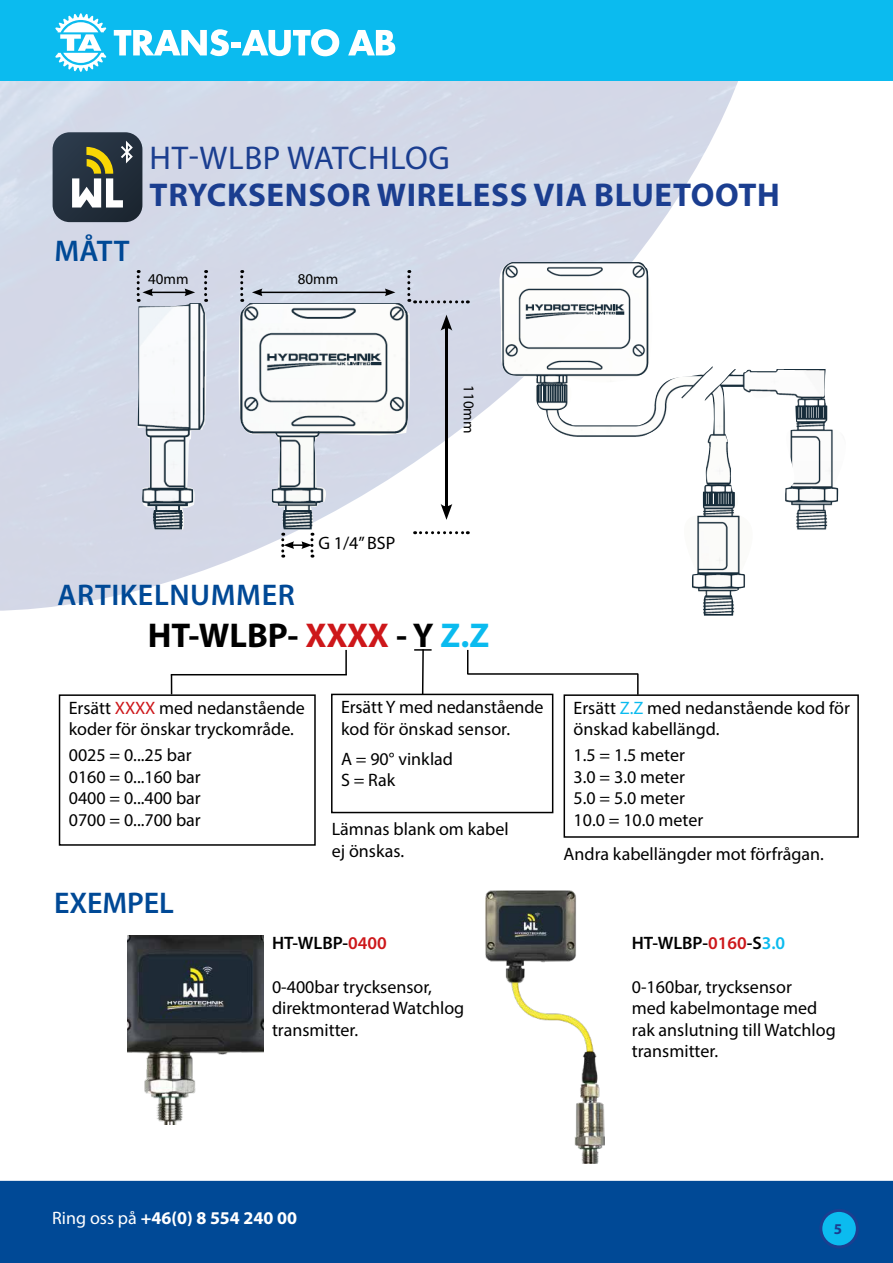
<style>
.page{position:relative;width:893px;height:1263px;background:#fff}
.page>*{position:absolute;margin:0;border:0;box-sizing:border-box;transform-origin:0 0}
.t1{font:700 34.5px "Myriad Pro";color:#000}
.t2{font:700 33px "Myriad Pro";letter-spacing:.02em;color:#1b3e90}
.t3{font:33px "Myriad Pro";letter-spacing:.02em;color:#1b3e90}
.t4{font:600 30px "Myriad Pro";letter-spacing:.02em;color:#004996}
.t5{font:600 30px "Myriad Pro";letter-spacing:-.005em;color:#004996}
.t6{font:18px/21.6px "Myriad Pro";color:#000}
.t7{font:600 18px "Myriad Pro";color:#000}
.t8{font:700 18px "Myriad Pro";color:#fff}
.t9{font:15px "Myriad Pro";color:#000}
.t10{font:700 15px "Myriad Pro";color:#1b3e90}
.s1{color:#cd171a}
.s2{color:#0bbbef}
.s3{font-weight:400}
</style>
<div class="page">
<img style="left:0;top:81px;width:738px;height:582px">
<div style="left:0;top:1181px;width:893px;height:82px;background:#004996"></div>
<div style="left:0;top:0;width:893px;height:81px;background:#0bbbef"></div>
<svg style="left:55px;top:13px;width:51px;height:59px"></svg>
<svg style="left:114px;top:29px;width:115px;height:27px"></svg>
<div style="left:232px;top:42px;width:9px;height:5px;background:#fff"></div>
<svg style="left:242px;top:29px;width:97px;height:27px"></svg>
<svg style="left:348px;top:30px;width:47px;height:25px"></svg>
<svg style="left:53px;top:132px;width:89px;height:90px;background:#4f5758"></svg>
<img style="left:137px;top:303px;width:276px;height:227px">
<div style="left:59px;top:694px;width:257px;height:152px;border:2px solid #000"></div>
<div style="left:331px;top:694px;width:222px;height:119px;border:2px solid #000"></div>
<div style="left:564px;top:694px;width:295px;height:144px;border:2px solid #000"></div>
<hr style="left:345px;top:650px;width:2px;height:25px;background:#000">
<hr style="left:171px;top:674px;width:176px;height:1px;background:#000">
<svg style="left:171px;top:675px;width:1px;height:19px"></svg>
<svg style="left:467px;top:650px;width:1px;height:23px"></svg>
<hr style="left:467px;top:673px;width:171px;height:2px;background:#000">
<hr style="left:637px;top:674px;width:2px;height:21px;background:#000">
<hr style="left:422px;top:649px;width:2px;height:45px;background:#000">
<svg style="left:414px;top:649px;width:18px;height:2px"></svg>
<img style="left:127px;top:936px;width:137px;height:189px">
<img style="left:486px;top:891px;width:119px;height:272px">
<div style="left:821px;top:1210px;width:36px;height:37px;background:#0bbbef;border-radius:50%"></div>
<div style="left:819px;top:1209px;width:40px;height:39px;border:3px solid #1b3e90;border-radius:50%"></div>
<img style="left:492px;top:262px;width:347px;height:354px">
<svg style="left:281px;top:533px;width:32px;height:25px"></svg>
<hr style="left:151px;top:292px;width:36px;height:1px;background:#000">
<svg style="left:185px;top:288px;width:10px;height:8px"></svg>
<hr style="left:260px;top:292px;width:127px;height:1px;background:#000">
<svg style="left:252px;top:288px;width:10px;height:8px"></svg>
<svg style="left:385px;top:288px;width:10px;height:8px"></svg>
<svg style="left:137px;top:270px;width:16px;height:32px"></svg>
<svg style="left:204px;top:270px;width:3px;height:32px"></svg>
<svg style="left:240px;top:270px;width:3px;height:32px"></svg>
<svg style="left:415px;top:531px;width:53px;height:3px"></svg>
<svg style="left:407px;top:270px;width:61px;height:33px;background:#c7ccda"></svg>
<hr style="left:445px;top:325px;width:3px;height:184px;background:#000">
<svg style="left:441px;top:315px;width:11px;height:16px"></svg>
<svg style="left:441px;top:504px;width:11px;height:16px"></svg>
<h3 class="t4" style="left:55px;top:232px;width:76px">MÅTT</h3>
<h2 class="t3" style="left:150px;top:137px;width:302px">HT-WLBP WATCHLOG</h2>
<h2 class="t2" style="left:150px;top:173px;width:632px">TRYCKSENSOR WIRELESS VIA BLUETOOTH</h2>
<p class="t9" style="left:148px;top:270px;width:42px">40mm</p>
<p class="t9" style="left:298px;top:270px;width:42px">80mm</p>
<p class="t9" style="left:478px;top:385px;width:50px;rotate:90deg">110mm</p>
<p class="t6" style="left:318px;top:532px;width:78px">G 1/4” BSP</p>
<h3 class="t4" style="left:58px;top:576px;width:239px">ARTIKELNUMMER</h3>
<h1 class="t1" style="left:148px;top:613px;width:343px">HT-WLBP- <span class="s1">XXXX</span> - Y <span class="s2">Z.Z</span></h1>
<p class="t6" style="left:69px;top:696px;width:238px">Ersätt <span class="s1">XXXX</span> med nedanstående koder för önskar tryckområde.</p>
<p class="t6" style="left:69px;top:744px;width:134px">0025 = 0...25 bar<br>0160 = 0...160 bar<br>0400 = 0...400 bar<br>0700 = 0...700 bar</p>
<h3 class="t5" style="left:54px;top:884px;width:121px">EXEMPEL</h3>
<p class="t6" style="left:341px;top:696px;width:204px">Ersätt Y med nedanstående kod för önskad sensor.</p>
<p class="t6" style="left:341px;top:747px;width:114px">A = 90° vinklad<br>S = Rak</p>
<p class="t6" style="left:332px;top:818px;width:178px">Lämnas blank om kabel ej önskas.</p>
<p class="t7" style="left:272px;top:932px;width:116px">HT-WLBP-<span class="s1">0400</span></p>
<p class="t6" style="left:272px;top:975px;width:194px">0-400bar trycksensor, direktmonterad Watchlog transmitter.</p>
<p class="t6" style="left:574px;top:696px;width:278px">Ersätt <span class="s2">Z.Z</span> med nedanstående kod för önskad kabellängd.</p>
<p class="t6" style="left:574px;top:744px;width:131px">1.5 = 1.5 meter<br>3.0 = 3.0 meter<br>5.0 = 5.0 meter<br>10.0 = 10.0 meter</p>
<p class="t6" style="left:564px;top:843px;width:262px">Andra kabellängder mot förfrågan.</p>
<p class="t7" style="left:632px;top:932px;width:155px">HT-WLBP-<span class="s1">0160</span>-S<span class="s2">3.0</span></p>
<p class="t6" style="left:632px;top:975px;width:205px">0-160bar, trycksensor<br>med kabelmontage med rak anslutning till Watchlog transmitter.</p>
<p class="t8" style="left:52px;top:1206px;width:247px"><span class="s3">Ring oss på</span> +46(0) 8 554 240 00</p>
<p class="t10" style="left:834px;top:1219px;width:10px">5</p>
</div>
